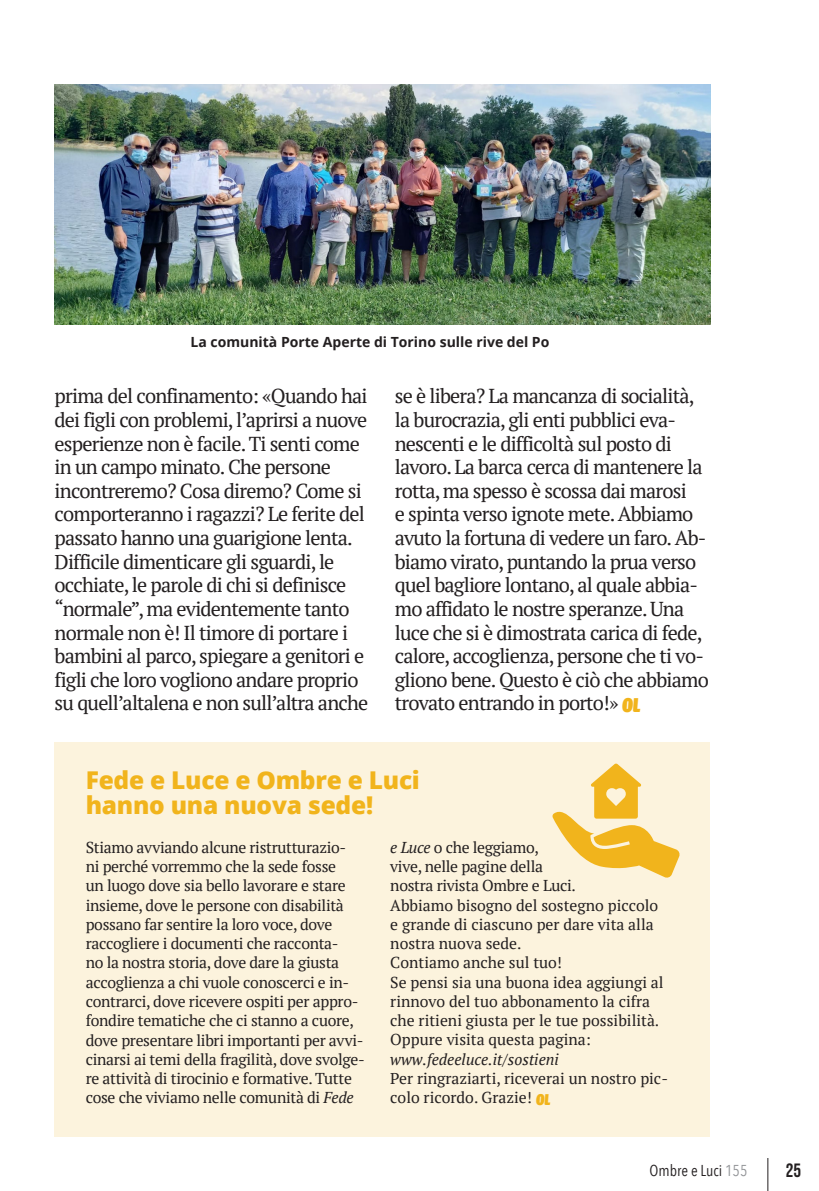
<style>
.page{position:relative;width:819px;height:1191px;background:#fff}
.page>*{position:absolute;margin:0;border:0;box-sizing:border-box;transform-origin:0 0}
.Normale{font:800 24.5px/24.5px "Open Sans";letter-spacing:-.01em;color:#f1b41c}
._1__paragrafo{font:20.12px/23.6px "PT Serif";letter-spacing:-.04em;color:#231f20}
.t1{font:19.25px "Bebas Neue";color:#231f20}
.Normale-2{font:15.75px/19.2px "PT Serif";letter-spacing:-.02em;color:#231f20}
.Normale-3{font:15.75px/19.2px "PT Serif";color:#231f20}
.t2{font:15.75px "Avenir Next Condensed";color:#231f20}
.Domande_intervista{font:700 14px "Open Sans";color:#231f20}
.s1{font-family:"Calcite Pro";font-weight:900;color:#f1b41c}
.s2{font-style:italic}
.s3{color:#939598}
</style>
<div class="page">
<hr style="left:767px;top:1158px;width:1px;height:33px;background:#231f20">
<img style="left:55px;top:84px;width:655px;height:240px">
<div style="left:55px;top:742px;width:655px;height:394px;background:#fcf3dd"></div>
<svg style="left:552px;top:763px;width:128px;height:115px"></svg>
<p class="Domande_intervista" style="left:190px;top:332px;width:360px">La comunità Porte Aperte di Torino sulle rive del Po</p>
<p class="_1__paragrafo" style="left:55px;top:384px;width:315px">prima del confinamento: «Quando hai dei figli con problemi, l’aprirsi a nuove esperienze non è facile. Ti senti come in un campo minato. Che persone incontreremo? Cosa diremo? Come si comporteranno i ragazzi? Le ferite del passato hanno una guarigione lenta.<br>Difficile dimenticare gli sguardi, le occhiate, le parole di chi si definisce “normale”, ma evidentemente tanto normale non è! Il timore di portare i bambini al parco, spiegare a genitori e figli che loro vogliono andare proprio su quell’altalena e non sull’altra anche</p>
<p class="_1__paragrafo" style="left:395px;top:384px;width:315px">se è libera? La mancanza di socialità, la burocrazia, gli enti pubblici eva&shy;nescenti e le difficoltà sul posto di lavoro. La barca cerca di mantenere la rotta, ma spesso è scossa dai marosi<br>e spinta verso ignote mete. Abbiamo avuto la fortuna di vedere un faro. Ab&shy;biamo virato, puntando la prua verso quel bagliore lontano, al quale abbia&shy;mo affidato le nostre speranze. Una luce che si è dimostrata carica di fede, calore, accoglienza, persone che ti vo&shy;gliono bene. Questo è ciò che abbiamo trovato entrando in porto!» <span class="s1">OL</span></p>
<p class="Normale" style="left:86px;top:767px;width:336px">Fede e Luce e Ombre e Luci hanno una nuova sede!</p>
<p class="Normale-2" style="left:86px;top:837px;width:281px">Stiamo avviando alcune ristrutturazio-<br>ni perché vorremmo che la sede fosse<br>un luogo dove sia bello lavorare e stare insieme, dove le persone con disabilità possano far sentire la loro voce, dove raccogliere i documenti che racconta-<br>no la nostra storia, dove dare la giusta accoglienza a chi vuole conoscerci e in&shy;contrarci, dove ricevere ospiti per appro&shy;fondire tematiche che ci stanno a cuore, dove presentare libri importanti per avvi&shy;cinarsi ai temi della fragilità, dove svolge&shy;re attività di tirocinio e formative. Tutte cose che viviamo nelle comunità di <span class="s2">Fede</span></p>
<p class="Normale-2" style="left:390px;top:837px;width:187px"><span class="s2">e Luce</span> o che leggiamo,<br>vive, nelle pagine della nostra rivista Ombre e Luci.</p>
<p class="Normale-3" style="left:390px;top:895px;width:269px">Abbiamo bisogno del sostegno piccolo e grande di ciascuno per dare vita alla nostra nuova sede.</p>
<p class="Normale-3" style="left:390px;top:953px;width:173px">Contiamo anche sul tuo!</p>
<p class="Normale-3" style="left:390px;top:972px;width:275px">Se pensi sia una buona idea aggiungi al rinnovo del tuo abbonamento la cifra che ritieni giusta per le tue possibilità.<br>Oppure visita questa pagina: <span class="s2">www.fedeeluce.it/sostieni</span></p>
<p class="Normale-3" style="left:390px;top:1068px;width:279px">Per ringraziarti, riceverai un nostro pic&shy;colo ricordo. Grazie! <span class="s1">OL</span></p>
<p class="t2" style="left:649px;top:1156px;width:99px">Ombre e Luci <span class="s3">155</span></p>
<p class="t1" style="left:785px;top:1159px;width:17px">25</p>
</div>
